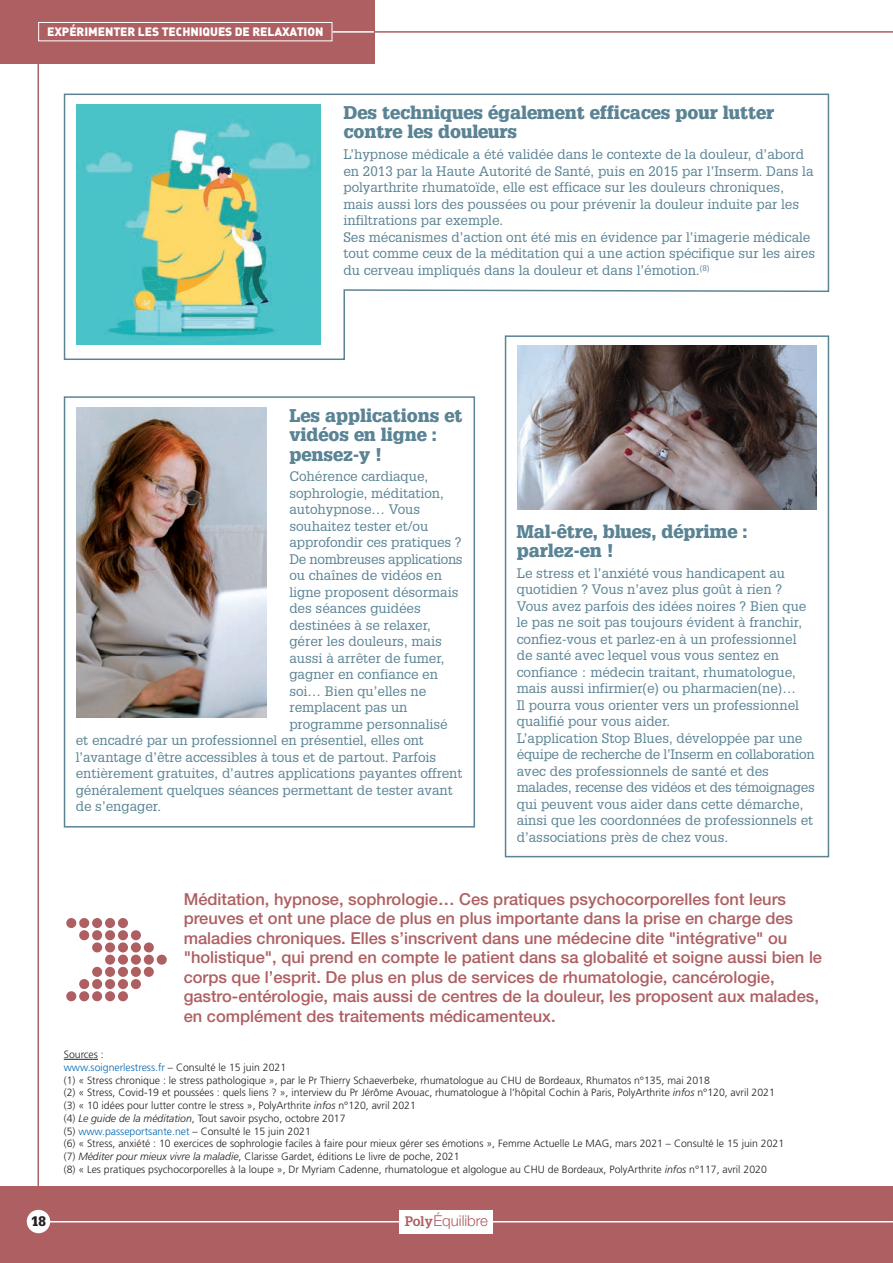
<style>
.page{position:relative;width:893px;height:1263px;background:#fff}
.page>*{position:absolute;margin:0;border:0;box-sizing:border-box;transform-origin:0 0}
.t1{font:900 18px/19.5px "Glypha";color:#5a8394}
.t2{font:500 16.5px/19.5px "Helvetica Neue";color:#ae5f62}
.t3{font:300 15px "Helvetica Neue";color:#ae5f62}
.t4{font:13.5px/16.5px "Glypha";color:#5a8394}
.t5{font:13.5px "Glypha";letter-spacing:-.02em;color:#5a8394}
.t6{font:900 13.5px "Glypha";color:#231f20}
.t7{font:12px "DIN Black Alternate";letter-spacing:-.005em;color:#fff}
.t8{font:300 10.5px/12.8px "Frutiger";color:#231f20}
.s1{color:#0166b3}
.s2{font-style:italic}
.s3{font-family:"Glypha";font-weight:700;font-size:13.5px}
</style>
<div class="page">
<div style="left:0;top:1186px;width:893px;height:77px;background:#ae5f62"></div>
<div style="left:27px;top:1210px;width:23px;height:23px;background:#fff;border-radius:50%"></div>
<hr style="left:892px;top:0;width:1px;height:316px;background:#617e50">
<hr style="left:56px;top:31px;width:837px;height:2px;background:#ae5f62">
<hr style="left:38px;top:64px;width:1px;height:1133px;background:#ae5f62">
<hr style="left:48px;top:1221px;width:845px;height:1px;background:#fff">
<div style="left:400px;top:1210px;width:93px;height:23px;background:#fff"></div>
<hr style="left:64px;top:1059px;width:34px;height:1px;background:#231f20">
<div style="left:0;top:0;width:374px;height:64px;background:#ae5f62"></div>
<div style="left:38px;top:22px;width:294px;height:19px;border:1px solid #fff"></div>
<hr style="left:333px;top:31px;width:41px;height:2px;background:#fff">
<div style="left:66px;top:918px;width:10px;height:10px;background:#ae5f62;border-radius:50%"></div>
<div style="left:79px;top:918px;width:10px;height:10px;background:#ae5f62;border-radius:50%"></div>
<div style="left:92px;top:918px;width:10px;height:10px;background:#ae5f62;border-radius:50%"></div>
<div style="left:105px;top:918px;width:10px;height:10px;background:#ae5f62;border-radius:50%"></div>
<div style="left:118px;top:918px;width:10px;height:10px;background:#ae5f62;border-radius:50%"></div>
<div style="left:79px;top:930px;width:10px;height:10px;background:#ae5f62;border-radius:50%"></div>
<div style="left:92px;top:930px;width:10px;height:10px;background:#ae5f62;border-radius:50%"></div>
<div style="left:105px;top:930px;width:10px;height:10px;background:#ae5f62;border-radius:50%"></div>
<div style="left:118px;top:930px;width:10px;height:10px;background:#ae5f62;border-radius:50%"></div>
<div style="left:131px;top:930px;width:10px;height:10px;background:#ae5f62;border-radius:50%"></div>
<div style="left:92px;top:942px;width:10px;height:10px;background:#ae5f62;border-radius:50%"></div>
<div style="left:105px;top:942px;width:10px;height:10px;background:#ae5f62;border-radius:50%"></div>
<div style="left:118px;top:942px;width:10px;height:10px;background:#ae5f62;border-radius:50%"></div>
<div style="left:131px;top:942px;width:10px;height:10px;background:#ae5f62;border-radius:50%"></div>
<div style="left:144px;top:942px;width:10px;height:10px;background:#ae5f62;border-radius:50%"></div>
<div style="left:105px;top:955px;width:10px;height:10px;background:#ae5f62;border-radius:50%"></div>
<div style="left:118px;top:955px;width:10px;height:10px;background:#ae5f62;border-radius:50%"></div>
<div style="left:131px;top:955px;width:10px;height:10px;background:#ae5f62;border-radius:50%"></div>
<div style="left:144px;top:955px;width:10px;height:10px;background:#ae5f62;border-radius:50%"></div>
<div style="left:157px;top:955px;width:10px;height:10px;background:#ae5f62;border-radius:50%"></div>
<div style="left:92px;top:967px;width:10px;height:10px;background:#ae5f62;border-radius:50%"></div>
<div style="left:105px;top:967px;width:10px;height:10px;background:#ae5f62;border-radius:50%"></div>
<div style="left:118px;top:967px;width:10px;height:10px;background:#ae5f62;border-radius:50%"></div>
<div style="left:131px;top:967px;width:10px;height:10px;background:#ae5f62;border-radius:50%"></div>
<div style="left:144px;top:967px;width:10px;height:10px;background:#ae5f62;border-radius:50%"></div>
<div style="left:79px;top:979px;width:10px;height:10px;background:#ae5f62;border-radius:50%"></div>
<div style="left:92px;top:979px;width:10px;height:10px;background:#ae5f62;border-radius:50%"></div>
<div style="left:105px;top:979px;width:10px;height:10px;background:#ae5f62;border-radius:50%"></div>
<div style="left:118px;top:979px;width:10px;height:10px;background:#ae5f62;border-radius:50%"></div>
<div style="left:131px;top:979px;width:10px;height:10px;background:#ae5f62;border-radius:50%"></div>
<div style="left:66px;top:991px;width:10px;height:10px;background:#ae5f62;border-radius:50%"></div>
<div style="left:79px;top:991px;width:10px;height:10px;background:#ae5f62;border-radius:50%"></div>
<div style="left:92px;top:991px;width:10px;height:10px;background:#ae5f62;border-radius:50%"></div>
<div style="left:105px;top:991px;width:10px;height:10px;background:#ae5f62;border-radius:50%"></div>
<div style="left:118px;top:991px;width:10px;height:10px;background:#ae5f62;border-radius:50%"></div>
<svg style="left:64px;top:94px;width:765px;height:266px"></svg>
<div style="left:64px;top:396px;width:411px;height:431px;border:2px solid #5a8394"></div>
<div style="left:506px;top:337px;width:322px;height:519px;background:#fff"></div>
<div style="left:505px;top:335px;width:324px;height:522px;border:2px solid #5a8394"></div>
<img style="left:518px;top:346px;width:298px;height:163px">
<img style="left:77px;top:408px;width:190px;height:309px">
<img style="left:77px;top:105px;width:244px;height:240px">
<p class="t7" style="left:47px;top:25px;width:278px">EXPÉRIMENTER LES TECHNIQUES DE RELAXATION</p>
<h1 class="t1" style="left:343px;top:104px;width:432px">Des techniques également efficaces pour lutter contre les douleurs</h1>
<p class="t4" style="left:343px;top:146px;width:473px">L’hypnose médicale a été validée dans le contexte de la douleur, d’abord en 2013 par la Haute Autorité de Santé, puis en 2015 par l’Inserm. Dans la polyarthrite rhumatoïde, elle est efficace sur les douleurs chroniques, mais aussi lors des poussées ou pour prévenir la douleur induite par les infiltrations par exemple.<br>Ses mécanismes d’action ont été mis en évidence par l’imagerie médicale tout comme ceux de la méditation qui a une action spécifique sur les aires du cerveau impliqués dans la douleur et dans l’émotion.<sup>(8)</sup></p>
<h1 class="t1" style="left:289px;top:407px;width:175px">Les applications et vidéos en ligne : pensez-y !</h1>
<p class="t4" style="left:289px;top:468px;width:140px">Cohérence cardiaque,</p>
<p class="t4" style="left:289px;top:485px;width:156px">sophrologie, méditation,</p>
<p class="t4" style="left:289px;top:501px;width:132px">autohypnose… Vous</p>
<p class="t4" style="left:289px;top:518px;width:140px">souhaitez tester et/ou</p>
<p class="t4" style="left:289px;top:534px;width:174px">approfondir ces pratiques ?</p>
<p class="t5" style="left:289px;top:551px;width:175px">De nombreuses applications</p>
<p class="t4" style="left:289px;top:567px;width:154px">ou chaînes de vidéos en</p>
<p class="t4" style="left:289px;top:584px;width:171px">ligne proposent désormais</p>
<p class="t4" style="left:289px;top:600px;width:133px">des séances guidées</p>
<p class="t4" style="left:289px;top:617px;width:143px">destinées à se relaxer,</p>
<p class="t4" style="left:289px;top:633px;width:154px">gérer les douleurs, mais</p>
<p class="t4" style="left:289px;top:650px;width:157px">aussi à arrêter de fumer,</p>
<p class="t4" style="left:289px;top:666px;width:150px">gagner en confiance en</p>
<p class="t4" style="left:289px;top:683px;width:138px">soi… Bien qu’elles ne</p>
<p class="t4" style="left:289px;top:699px;width:120px">remplacent pas un</p>
<p class="t4" style="left:289px;top:716px;width:160px">programme personnalisé</p>
<p class="t4" style="left:76px;top:732px;width:350px">et encadré par un professionnel en présentiel, elles ont</p>
<p class="t4" style="left:76px;top:749px;width:362px">l’avantage d’être accessibles à tous et de partout. Parfois</p>
<p class="t4" style="left:76px;top:765px;width:388px">entièrement gratuites, d’autres applications payantes offrent</p>
<p class="t4" style="left:76px;top:782px;width:378px">généralement quelques séances permettant de tester avant</p>
<p class="t4" style="left:76px;top:798px;width:87px">de s’engager.</p>
<h1 class="t1" style="left:517px;top:523px;width:232px">Mal-être, blues, déprime : parlez-en !</h1>
<p class="t4" style="left:517px;top:565px;width:299px">Le stress et l’anxiété vous handicapent au quotidien ? Vous n’avez plus goût à rien ?<br>Vous avez parfois des idées noires ? Bien que le pas ne soit pas toujours évident à franchir, confiez-vous et parlez-en à un professionnel de santé avec lequel vous vous sentez en confiance : médecin traitant, rhumatologue, mais aussi infirmier(e) ou pharmacien(ne)…<br>Il pourra vous orienter vers un professionnel qualifié pour vous aider.<br>L’application Stop Blues, développée par une équipe de recherche de l’Inserm en collaboration avec des professionnels de santé et des malades, recense des vidéos et des témoignages qui peuvent vous aider dans cette démarche, ainsi que les coordonnées de professionnels et d’associations près de chez vous.</p>
<p class="t2" style="left:184px;top:891px;width:640px">Méditation, hypnose, sophrologie… Ces pratiques psychocorporelles font leurs preuves et ont une place de plus en plus importante dans la prise en charge des maladies chroniques. Elles s’inscrivent dans une médecine dite "intégrative" ou "holistique", qui prend en compte le patient dans sa globalité et soigne aussi bien le corps que l’esprit. De plus en plus de services de rhumatologie, cancérologie, gastro-entérologie, mais aussi de centres de la douleur, les proposent aux malades, en complément des traitements médicamenteux.</p>
<p class="t6" style="left:31px;top:1216px;width:16px">18</p>
<p class="t8" style="left:64px;top:1049px;width:722px">Sources :<br><span class="s1">www.soignerlestress.fr</span> – Consulté le 15 juin 2021<br>(1) « Stress chronique : le stress pathologique », par le Pr Thierry Schaeverbeke, rhumatologue au CHU de Bordeaux, Rhumatos n°135, mai 2018<br>(2) « Stress, Covid-19 et poussées : quels liens ? », interview du Pr Jérôme Avouac, rhumatologue à l’hôpital Cochin à Paris, PolyArthrite <span class="s2">infos</span> n°120, avril 2021 (3) « 10 idées pour lutter contre le stress », PolyArthrite <span class="s2">infos</span> n°120, avril 2021<br>(4) <span class="s2">Le guide de la méditation</span>, Tout savoir psycho, octobre 2017<br>(5) <span class="s1">www.passeportsante.net</span> – Consulté le 15 juin 2021<br>(6) « Stress, anxiété : 10 exercices de sophrologie faciles à faire pour mieux gérer ses émotions », Femme Actuelle Le MAG, mars 2021 – Consulté le 15 juin 2021 (7) <span class="s2">Méditer pour mieux vivre la maladie</span>, Clarisse Gardet, éditions Le livre de poche, 2021<br>(8) « Les pratiques psychocorporelles à la loupe », Dr Myriam Cadenne, rhumatologue et algologue au CHU de Bordeaux, PolyArthrite <span class="s2">infos</span> n°117, avril 2020</p>
<p class="t3" style="left:405px;top:1215px;width:85px"><span class="s3">Poly</span>Équilibre</p>
</div>
